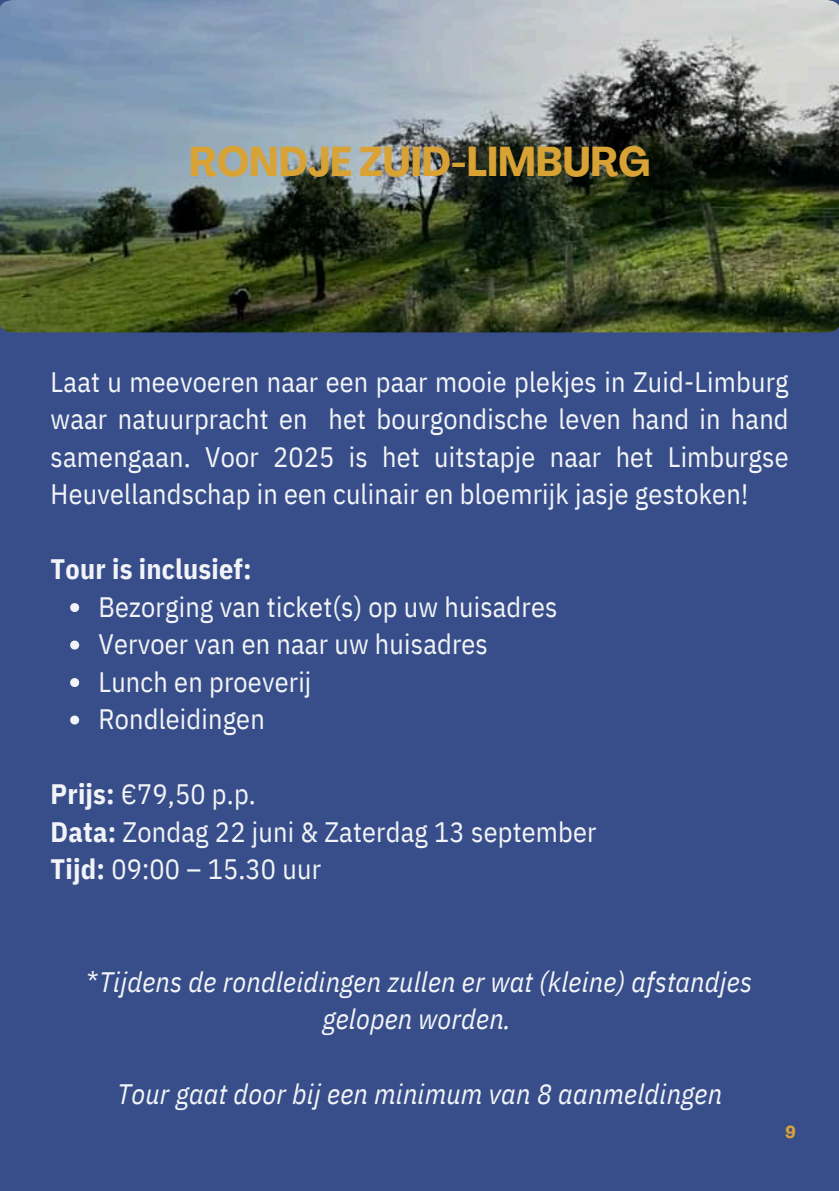
<style>
.page{position:relative;width:839px;height:1191px;background:#fff}
.page>*{position:absolute;margin:0;border:0;box-sizing:border-box;transform-origin:0 0}
.t1{font:700 condensed 41.2px "Agrandir";color:#d9a235}
.t2{font:28px/37.6px "IBM Plex Sans Cond";letter-spacing:.005em;color:#f3f4f7}
.t3{font:italic 28px/37.6px "IBM Plex Sans Cond";letter-spacing:.005em;color:#f3f4f7;text-align:center}
.t4{font:700 28px "IBM Plex Sans Cond";letter-spacing:.005em;color:#f3f4f7}
.t5{font:700 condensed 17.2px "Agrandir";color:#d9a235}
.s1{font-weight:700}
.s2{font-style:normal}
</style>
<div class="page">
<div style="left:0;top:0;width:838px;height:1191px;background:#374e8a"></div>
<img style="left:0;top:0;width:838px;height:332px">
<svg style="left:70px;top:603px;width:9px;height:9px"></svg>
<svg style="left:70px;top:641px;width:9px;height:9px"></svg>
<svg style="left:70px;top:678px;width:9px;height:9px"></svg>
<svg style="left:70px;top:716px;width:9px;height:9px"></svg>
<h1 class="t1" style="left:189px;top:145px;width:462px">RONDJE ZUID-LIMBURG</h1>
<p class="t2" style="left:51px;top:362px;width:739px;text-align:justify">Laat u meevoeren naar een paar mooie plekjes in Zuid-Limburg waar natuurpracht en het bourgondische leven hand in hand samengaan. Voor 2025 is het uitstapje naar het Limburgse Heuvellandschap in een culinair en bloemrijk jasje gestoken!</p>
<p class="t4" style="left:51px;top:550px;width:203px">Tour is inclusief:</p>
<p class="t2" style="left:98px;top:587px;width:460px">Bezorging van ticket(s) op uw huisadres<br>Vervoer van en naar uw huisadres<br>Lunch en proeverij<br>Rondleidingen</p>
<p class="t2" style="left:51px;top:775px;width:547px"><span class="s1">Prijs:</span> €79,50 p.p.<br><span class="s1">Data:</span> Zondag 22 juni &amp; Zaterdag 13 september<br><span class="s1">Tijd:</span> 09:00 – 15.30 uur</p>
<p class="t3" style="left:87px;top:962px;width:666px"><span class="s2">*</span>Tijdens de rondleidingen zullen er wat (kleine) afstandjes gelopen worden.</p>
<p class="t3" style="left:117px;top:1075px;width:606px">Tour gaat door bij een minimum van 8 aanmeldingen</p>
<p class="t5" style="left:785px;top:1125px;width:12px">9</p>
</div>
